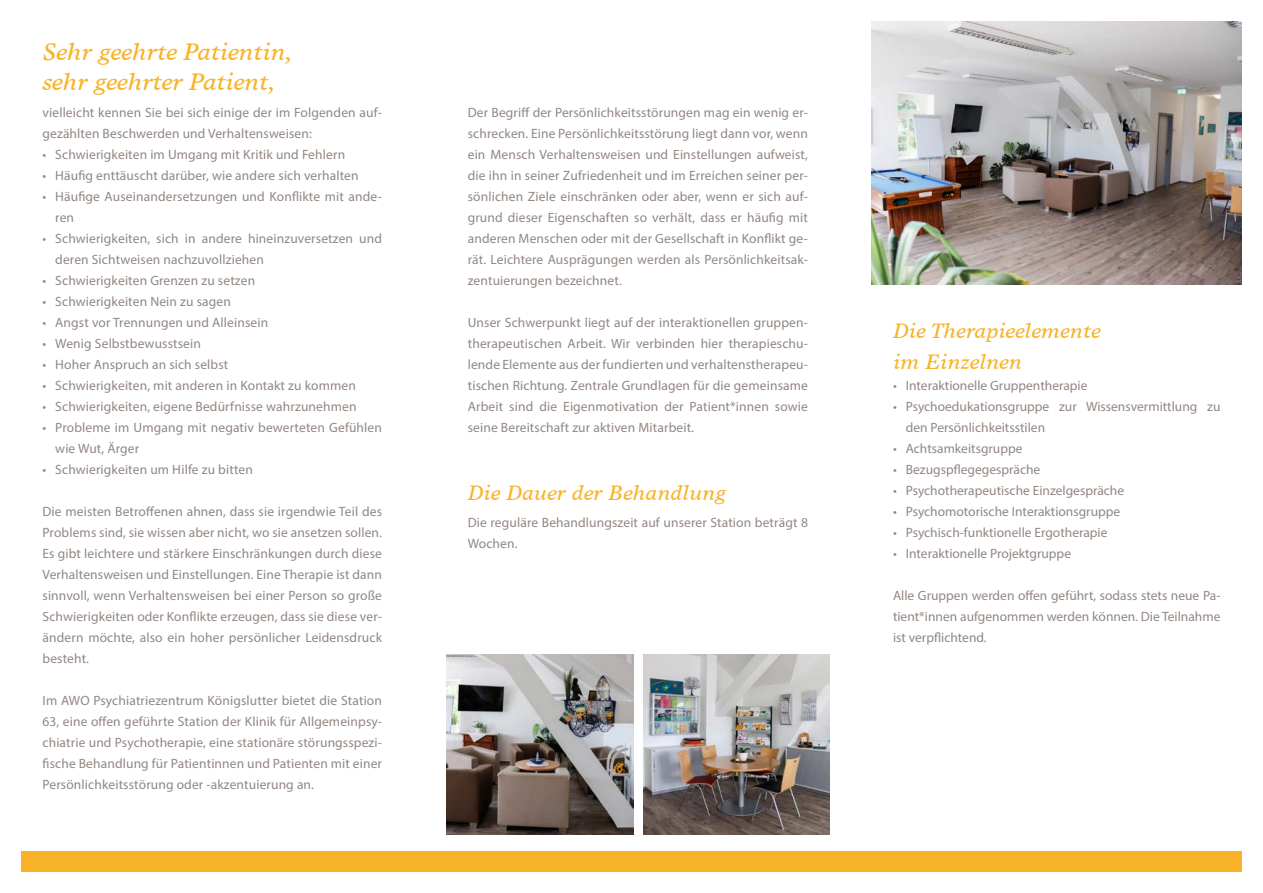
<style>
.page{position:relative;width:1263px;height:893px;background:#fff}
.page>*{position:absolute;margin:0;border:0;box-sizing:border-box;transform-origin:0 0}
.t1{font:italic 24px/30px "Times Europa";color:#f9b329}
.t2{font:italic 21px/31.5px "Times Europa";letter-spacing:.01em;color:#f9b329}
.t3{font:13.5px/21px "Myriad Pro";letter-spacing:.01em;color:#928782}
</style>
<div class="page">
<div style="left:21px;top:851px;width:1221px;height:21px;background:#f9b329"></div>
<img style="left:446px;top:655px;width:187px;height:179px">
<img style="left:644px;top:655px;width:185px;height:179px">
<img style="left:872px;top:21px;width:370px;height:264px">
<h1 class="t1" style="left:43px;top:37px;width:251px">Sehr geehrte Patientin, sehr geehrter Patient,</h1>
<p class="t3" style="left:43px;top:102px;width:341px">vielleicht kennen Sie bei sich einige der im Folgenden auf&shy;gezählten Beschwerden und Verhaltensweisen:</p>
<p class="t3" style="left:43px;top:144px;width:304px">• Schwierigkeiten im Umgang mit Kritik und Fehlern</p>
<p class="t3" style="left:43px;top:165px;width:318px">• Häufig enttäuscht darüber, wie andere sich verhalten</p>
<p class="t3" style="left:55px;top:186px;width:328px;text-indent:-13px">• Häufige Auseinandersetzungen und Konflikte mit ande&shy;ren</p>
<p class="t3" style="left:55px;top:228px;width:328px;text-indent:-13px">• Schwierigkeiten, sich in andere hineinzuversetzen und deren Sichtweisen nachzuvollziehen</p>
<p class="t3" style="left:43px;top:270px;width:214px">• Schwierigkeiten Grenzen zu setzen</p>
<p class="t3" style="left:43px;top:291px;width:190px">• Schwierigkeiten Nein zu sagen</p>
<p class="t3" style="left:43px;top:312px;width:227px">• Angst vor Trennungen und Alleinsein</p>
<p class="t3" style="left:43px;top:333px;width:160px">• Wenig Selbstbewusstsein</p>
<p class="t3" style="left:43px;top:354px;width:187px">• Hoher Anspruch an sich selbst</p>
<p class="t3" style="left:43px;top:375px;width:315px">• Schwierigkeiten, mit anderen in Kontakt zu kommen</p>
<p class="t3" style="left:43px;top:396px;width:315px">• Schwierigkeiten, eigene Bedürfnisse wahrzunehmen</p>
<p class="t3" style="left:55px;top:417px;width:328px;text-indent:-13px">• Probleme im Umgang mit negativ bewerteten Gefühlen wie Wut, Ärger</p>
<p class="t3" style="left:43px;top:459px;width:212px">• Schwierigkeiten um Hilfe zu bitten</p>
<p class="t3" style="left:43px;top:501px;width:341px;text-align:justify">Die meisten Betroffenen ahnen, dass sie irgendwie Teil des Problems sind, sie wissen aber nicht, wo sie ansetzen sollen.<br>Es gibt leichtere und stärkere Einschränkungen durch diese Verhaltensweisen und Einstellungen. Eine Therapie ist dann sinnvoll, wenn Verhaltensweisen bei einer Person so große Schwierigkeiten oder Konflikte erzeugen, dass sie diese ver&shy;ändern möchte, also ein hoher persönlicher Leidensdruck besteht.</p>
<p class="t3" style="left:43px;top:690px;width:341px;text-align:justify">Im AWO Psychiatriezentrum Königslutter bietet die Station 63, eine offen geführte Station der Klinik für Allgemeinpsy&shy;chiatrie und Psychotherapie, eine stationäre störungsspezi&shy;fische Behandlung für Patientinnen und Patienten mit einer Persönlichkeitsstörung oder -akzentuierung an.</p>
<p class="t3" style="left:468px;top:102px;width:342px;text-align:justify">Der Begriff der Persönlichkeitsstörungen mag ein wenig er&shy;schrecken. Eine Persönlichkeitsstörung liegt dann vor, wenn ein Mensch Verhaltensweisen und Einstellungen aufweist, die ihn in seiner Zufriedenheit und im Erreichen seiner per&shy;sönlichen Ziele einschränken oder aber, wenn er sich auf&shy;grund dieser Eigenschaften so verhält, dass er häufig mit anderen Menschen oder mit der Gesellschaft in Konflikt ge&shy;rät. Leichtere Ausprägungen werden als Persönlichkeitsak&shy;zentuierungen bezeichnet.</p>
<p class="t3" style="left:468px;top:312px;width:342px;text-align:justify">Unser Schwerpunkt liegt auf der interaktionellen gruppen&shy;therapeutischen Arbeit. Wir verbinden hier therapieschu&shy;lende Elemente aus der fundierten und verhaltenstherapeu&shy;tischen Richtung. Zentrale Grundlagen für die gemeinsame Arbeit sind die Eigenmotivation der Patient*innen sowie seine Bereitschaft zur aktiven Mitarbeit.</p>
<h2 class="t2" style="left:468px;top:477px;width:260px">Die Dauer der Behandlung</h2>
<p class="t3" style="left:468px;top:511px;width:342px">Die reguläre Behandlungszeit auf unserer Station beträgt 8<br>Wochen.</p>
<h2 class="t2" style="left:893px;top:314px;width:209px">Die Therapieelemente im Einzelnen</h2>
<p class="t3" style="left:893px;top:375px;width:196px">• Interaktionelle Gruppentherapie</p>
<p class="t3" style="left:906px;top:396px;width:316px;text-indent:-13px">• Psychoedukationsgruppe zur Wissensvermittlung zu den Persönlichkeitsstilen</p>
<p class="t3" style="left:893px;top:438px;width:131px">• Achtsamkeitsgruppe</p>
<p class="t3" style="left:893px;top:459px;width:149px">• Bezugspflegegespräche</p>
<p class="t3" style="left:893px;top:480px;width:233px">• Psychotherapeutische Einzelgespräche</p>
<p class="t3" style="left:893px;top:501px;width:229px">• Psychomotorische Interaktionsgruppe</p>
<p class="t3" style="left:893px;top:522px;width:216px">• Psychisch-funktionelle Ergotherapie</p>
<p class="t3" style="left:893px;top:543px;width:180px">• Interaktionelle Projektgruppe</p>
<p class="t3" style="left:893px;top:585px;width:329px;text-align:justify">Alle Gruppen werden offen geführt, sodass stets neue Pa&shy;tient*innen aufgenommen werden können. Die Teilnahme ist verpflichtend.</p>
</div>
